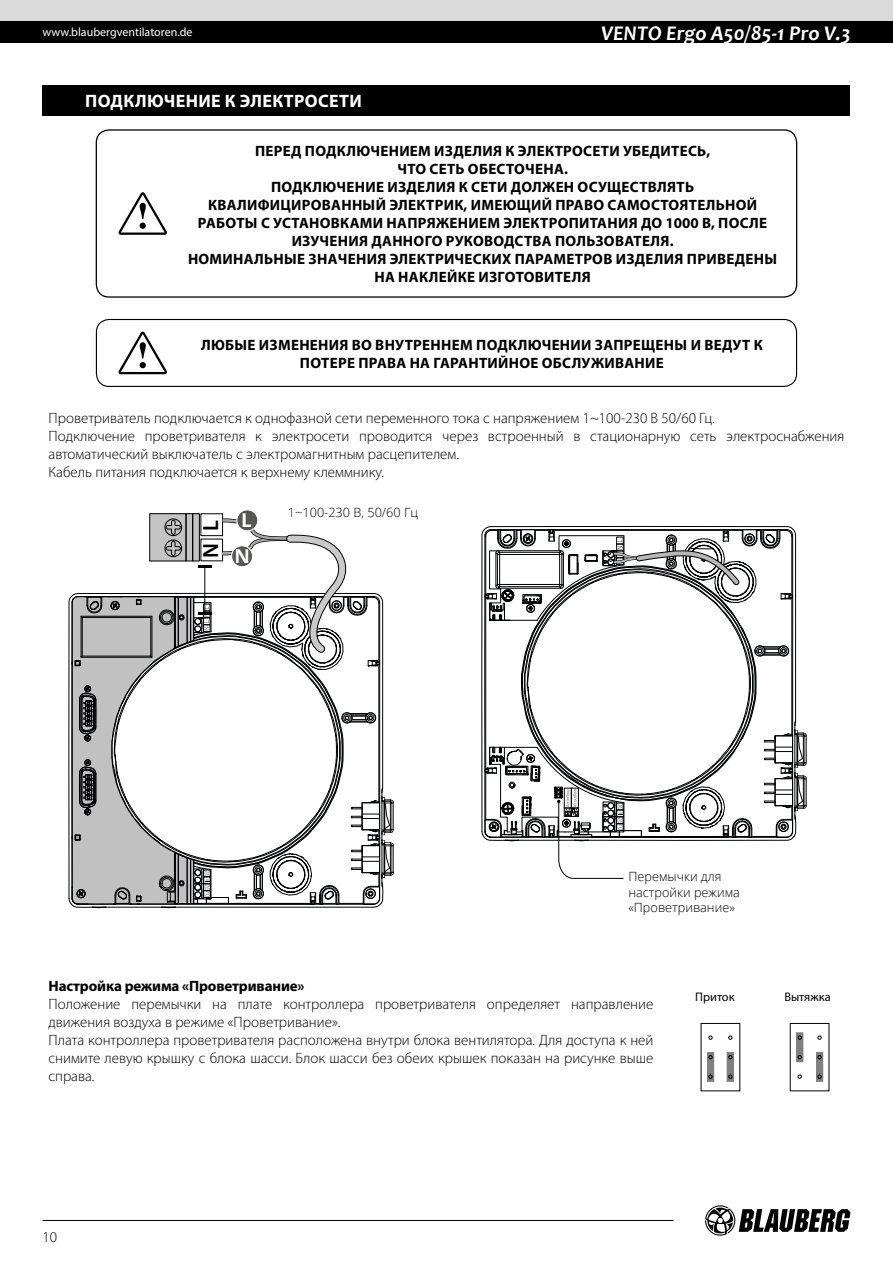
<style>
.page{position:relative;width:893px;height:1263px;background:#fff}
.page>*{position:absolute;margin:0;border:0;box-sizing:border-box;transform-origin:0 0}
.t1{font:600 22.05px "Myriad Pro";color:#000}
.t2{font:italic 700 21px "Candara";color:#fff}
.t3{font:700 19.05px/35.8px "Open Sans";color:#fff;text-align:center}
.t4{font:700 18px "Myriad Pro";letter-spacing:.02em;color:#fff}
.t5{font:300 15px/18px "Myriad Pro";color:#000}
.t6{font:700 15px/18px "Myriad Pro";letter-spacing:.02em;color:#000;text-align:center}
.t7{font:700 15px "Myriad Pro";letter-spacing:-.01em;color:#000}
.t8{font:300 12.75px/15.3px "Open Sans";color:#000}
.t9{font:12.45px "Myriad Pro";color:#000}
.t10{font:12px "Myriad Pro";color:#fff}
</style>
<div class="page">
<div style="left:0;top:0;width:893px;height:21px;background:#dadada"></div>
<div style="left:0;top:21px;width:893px;height:22px;background:#000"></div>
<svg style="left:705px;top:1205px;width:145px;height:30px"></svg>
<hr style="left:43px;top:1220px;width:631px;height:1px;background:#000">
<div style="left:96px;top:319px;width:701px;height:68px;border:1px solid #000;border-radius:13px"></div>
<svg style="left:118px;top:332px;width:49px;height:42px"></svg>
<svg style="left:69px;top:510px;width:325px;height:399px"></svg>
<svg style="left:482px;top:525px;width:325px;height:354px"></svg>
<svg style="left:729px;top:1054px;width:3px;height:26px"></svg>
<svg style="left:709px;top:1054px;width:3px;height:26px"></svg>
<svg style="left:798px;top:1075px;width:4px;height:4px"></svg>
<svg style="left:818px;top:1054px;width:3px;height:26px"></svg>
<svg style="left:798px;top:1034px;width:3px;height:26px"></svg>
<div style="left:96px;top:129px;width:701px;height:169px;border:1px solid #000;border-radius:13px"></div>
<svg style="left:118px;top:192px;width:49px;height:43px"></svg>
<div style="left:43px;top:85px;width:807px;height:31px;background:#000"></div>
<p class="t10" style="left:43px;top:25px;width:152px">www.blaubergventilatoren.de</p>
<h2 class="t2" style="left:601px;top:20px;width:251px">VENTO Ergo A50/85-1 Pro V.3</h2>
<p class="t4" style="left:85px;top:89px;width:278px">ПОДКЛЮЧЕНИЕ К ЭЛЕКТРОСЕТИ</p>
<p class="t6" style="left:188px;top:142px;width:591px">ПЕРЕД ПОДКЛЮЧЕНИЕМ ИЗДЕЛИЯ К ЭЛЕКТРОСЕТИ УБЕДИТЕСЬ,<br>ЧТО СЕТЬ ОБЕСТОЧЕНА.<br>ПОДКЛЮЧЕНИЕ ИЗДЕЛИЯ К СЕТИ ДОЛЖЕН ОСУЩЕСТВЛЯТЬ КВАЛИФИЦИРОВАННЫЙ ЭЛЕКТРИК, ИМЕЮЩИЙ ПРАВО САМОСТОЯТЕЛЬНОЙ РАБОТЫ С УСТАНОВКАМИ НАПРЯЖЕНИЕМ ЭЛЕКТРОПИТАНИЯ ДО 1000 В, ПОСЛЕ ИЗУЧЕНИЯ ДАННОГО РУКОВОДСТВА ПОЛЬЗОВАТЕЛЯ.<br>НОМИНАЛЬНЫЕ ЗНАЧЕНИЯ ЭЛЕКТРИЧЕСКИХ ПАРАМЕТРОВ ИЗДЕЛИЯ ПРИВЕДЕНЫ НА НАКЛЕЙКЕ ИЗГОТОВИТЕЛЯ</p>
<p class="t6" style="left:201px;top:335px;width:563px">ЛЮБЫЕ ИЗМЕНЕНИЯ ВО ВНУТРЕННЕМ ПОДКЛЮЧЕНИИ ЗАПРЕЩЕНЫ И ВЕДУТ К<br>ПОТЕРЕ ПРАВА НА ГАРАНТИЙНОЕ ОБСЛУЖИВАНИЕ</p>
<p class="t5" style="left:49px;top:410px;width:797px">Проветриватель подключается к однофазной сети переменного тока с напряжением 1~100-230 В 50/60 Гц.<br>Подключение проветривателя к электросети проводится через встроенный в стационарную сеть электроснабжения автоматический выключатель с электромагнитным расцепителем.<br>Кабель питания подключается к верхнему клеммнику.</p>
<h1 class="t1" style="left:197px;top:531px;width:12px;rotate:-90deg">L</h1>
<h1 class="t1" style="left:197px;top:558px;width:16px;rotate:-90deg">N</h1>
<p class="t3" style="left:235px;top:502px;width:19px">L<br>N</p>
<p class="t8" style="left:288px;top:504px;width:132px">1~100-230 В, 50/60 Гц</p>
<p class="t8" style="left:628px;top:869px;width:113px">Перемычки для настройки режима «Проветривание»</p>
<p class="t7" style="left:49px;top:976px;width:258px">Настройка режима «Проветривание»</p>
<p class="t5" style="left:49px;top:995px;width:606px">Положение перемычки на плате контроллера проветривателя определяет направление движения воздуха в режиме «Проветривание».<br>Плата контроллера проветривателя расположена внутри блока вентилятора. Для доступа к ней снимите левую крышку с блока шасси. Блок шасси без обеих крышек показан на рисунке выше справа.</p>
<p class="t9" style="left:695px;top:989px;width:41px">Приток</p>
<p class="t9" style="left:784px;top:989px;width:48px">Вытяжка</p>
<p class="t5" style="left:43px;top:1228px;width:16px">10</p>
</div>
